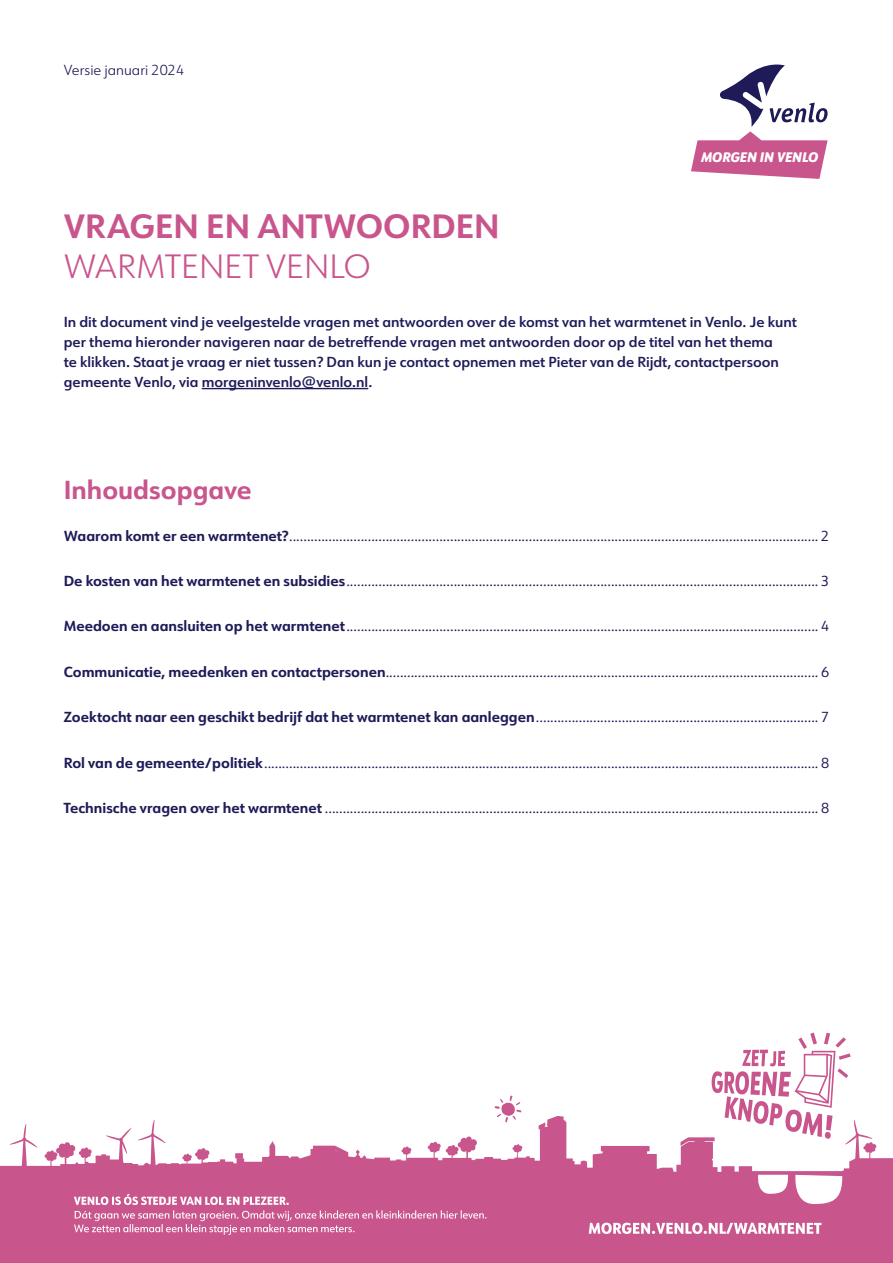
<style>
.page{position:relative;width:893px;height:1263px;background:#fff}
.page>*{position:absolute;margin:0;border:0;box-sizing:border-box;transform-origin:0 0}
.t1{font:700 33px "URW Form";color:#c9558d}
.t2{font:300 33px "URW Form";color:#c9558d}
.t3{font:700 25.5px "URW Form";color:#c9558d}
.t4{font:14.25px "URW Form";color:#1e1b58}
.t5{font:600 14.25px/20px "URW Form";color:#1e1b58}
.t6{font:300 14.25px "URW Form";color:#1e1b58}
.t7{font:italic 800 13.5px "URW Form Semi Cond";color:#fff}
.s1{font-weight:700}
</style>
<div class="page">
<svg style="left:0;top:1095px;width:893px;height:168px;fill:#c9558d"></svg>
<svg style="left:589px;top:1223px;width:232px;height:11px"></svg>
<svg style="left:712px;top:1032px;width:139px;height:107px"></svg>
<svg style="left:74px;top:1194px;width:412px;height:41px;background:#d06c9c"></svg>
<svg style="left:691px;top:65px;width:137px;height:114px"></svg>
<hr style="left:202px;top:388px;width:166px;height:1px;background:#1e1b58">
<p class="t6" style="left:64px;top:60px;width:122px">Versie januari 2024</p>
<p class="t7" style="left:701px;top:147px;width:119px">MORGEN IN VENLO</p>
<h1 class="t1" style="left:64px;top:203px;width:437px">VRAGEN EN ANTWOORDEN</h1>
<h1 class="t2" style="left:64px;top:244px;width:309px">WARMTENET VENLO</h1>
<p class="t5" style="left:64px;top:312px;width:735px">In dit document vind je veelgestelde vragen met antwoorden over de komst van het warmtenet in Venlo. Je kunt per thema hieronder navigeren naar de betreffende vragen met antwoorden door op de titel van het thema<br>te klikken. Staat je vraag er niet tussen? Dan kun je contact opnemen met Pieter van de Rijdt, contactpersoon gemeente Venlo, via morgeninvenlo@venlo.nl.</p>
<h2 class="t3" style="left:64px;top:472px;width:189px">Inhoudsopgave</h2>
<p class="t4" style="left:64px;top:526px;width:767px"><span class="s1">Waarom komt er een warmtenet?</span>.................................................................................................................................................... 2</p>
<p class="t4" style="left:64px;top:571px;width:767px"><span class="s1">De kosten van het warmtenet en subsidies</span>.................................................................................................................................... 3</p>
<p class="t4" style="left:64px;top:617px;width:767px"><span class="s1">Meedoen en aansluiten op het warmtenet</span>.................................................................................................................................... 4</p>
<p class="t4" style="left:64px;top:662px;width:767px"><span class="s1">Communicatie, meedenken en contactpersonen</span>......................................................................................................................... 6</p>
<p class="t4" style="left:64px;top:708px;width:767px"><span class="s1">Zoektocht naar een geschikt bedrijf dat het warmtenet kan aanleggen</span>............................................................................... 7</p>
<p class="t4" style="left:64px;top:753px;width:767px"><span class="s1">Rol van de gemeente/politiek</span>........................................................................................................................................................... 8</p>
<p class="t4" style="left:64px;top:799px;width:767px"><span class="s1">Technische vragen over het warmtenet</span> .......................................................................................................................................... 8</p>
</div>
